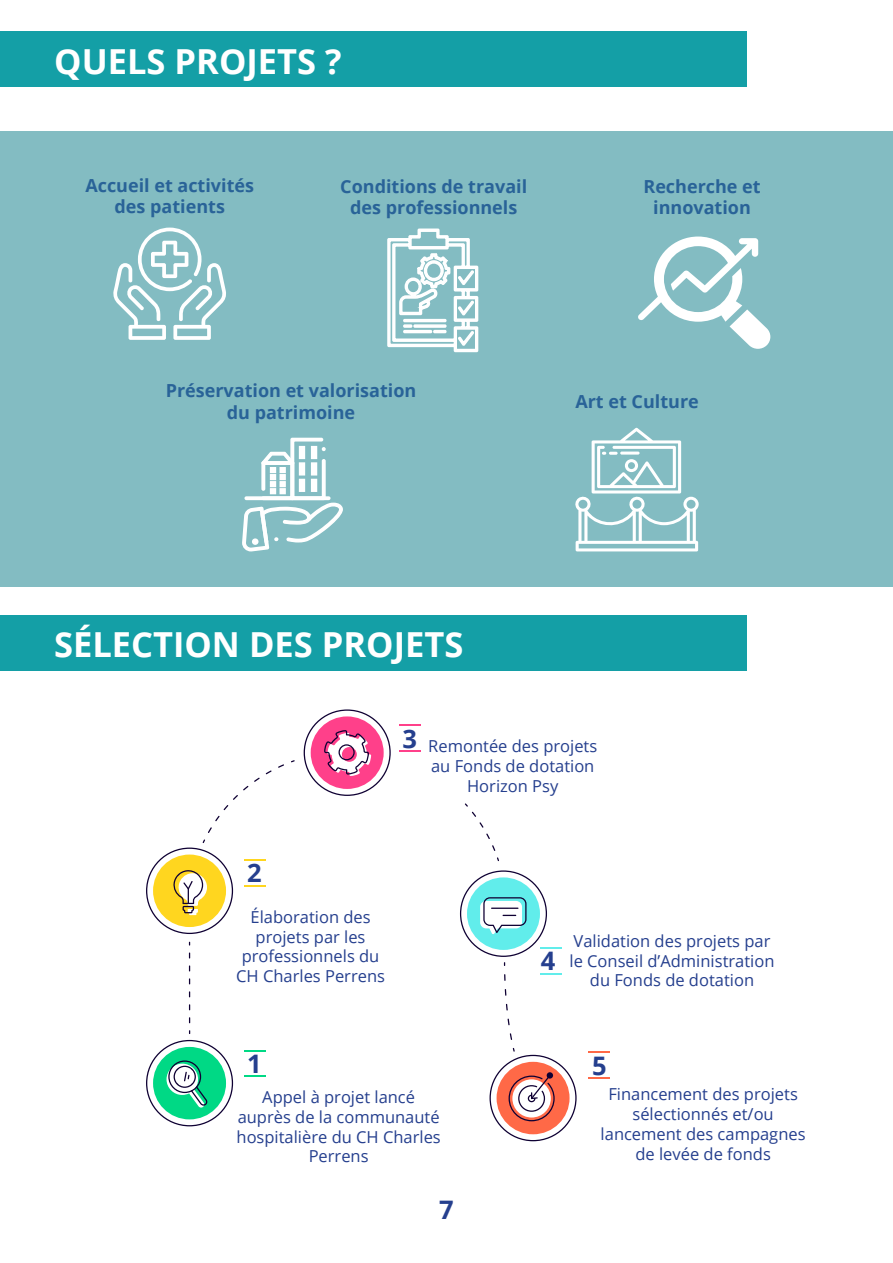
<style>
.page{position:relative;width:893px;height:1263px;background:#fff}
.page>*{position:absolute;margin:0;border:0;box-sizing:border-box;transform-origin:0 0}
.t1{font:700 34.5px "Open Sans";color:#fff}
.t2{font:700 25.5px "Open Sans";color:#253f8e}
.t3{font:700 18px/21.6px "Open Sans";color:#296398;text-align:center}
.t4{font:16.5px/19.8px "Open Sans";color:#253f8e;text-align:center}
</style>
<div class="page">
<svg style="left:244px;top:1076px;width:22px;height:1px"></svg>
<svg style="left:244px;top:1050px;width:22px;height:1px"></svg>
<svg style="left:244px;top:885px;width:22px;height:1px"></svg>
<svg style="left:244px;top:860px;width:22px;height:1px"></svg>
<svg style="left:399px;top:750px;width:22px;height:1px"></svg>
<svg style="left:399px;top:725px;width:22px;height:1px"></svg>
<svg style="left:540px;top:973px;width:22px;height:1px"></svg>
<svg style="left:588px;top:1077px;width:22px;height:1px"></svg>
<svg style="left:588px;top:1052px;width:22px;height:1px"></svg>
<svg style="left:465px;top:803px;width:30px;height:48px"></svg>
<svg style="left:208px;top:764px;width:76px;height:69px"></svg>
<svg style="left:504px;top:974px;width:8px;height:66px"></svg>
<svg style="left:146px;top:1040px;width:87px;height:86px"></svg>
<svg style="left:304px;top:709px;width:87px;height:87px"></svg>
<svg style="left:460px;top:870px;width:102px;height:96px"></svg>
<svg style="left:489px;top:1048px;width:88px;height:93px"></svg>
<svg style="left:146px;top:839px;width:87px;height:95px"></svg>
<div style="left:0;top:131px;width:893px;height:456px;background:#83bcc2"></div>
<svg style="left:113px;top:228px;width:113px;height:112px"></svg>
<svg style="left:638px;top:237px;width:132px;height:112px"></svg>
<svg style="left:387px;top:228px;width:92px;height:125px"></svg>
<svg style="left:242px;top:437px;width:101px;height:115px"></svg>
<svg style="left:279px;top:488px;width:7px;height:6px"></svg>
<div style="left:299px;top:446px;width:6px;height:13px;background:#fff"></div>
<div style="left:311px;top:446px;width:6px;height:13px;background:#fff"></div>
<div style="left:299px;top:462px;width:6px;height:13px;background:#fff"></div>
<div style="left:311px;top:462px;width:6px;height:13px;background:#fff"></div>
<div style="left:299px;top:479px;width:6px;height:13px;background:#fff"></div>
<div style="left:311px;top:479px;width:6px;height:13px;background:#fff"></div>
<svg style="left:575px;top:428px;width:124px;height:123px"></svg>
<div style="left:0;top:615px;width:747px;height:56px;background:#149fa6"></div>
<div style="left:0;top:32px;width:747px;height:55px;background:#149fa6"></div>
<p class="t1" style="left:54px;top:37px;width:289px">QUELS PROJETS ?</p>
<p class="t3" style="left:85px;top:174px;width:170px">Accueil et activités des patients</p>
<p class="t3" style="left:340px;top:175px;width:188px">Conditions de travail des professionnels</p>
<p class="t3" style="left:643px;top:175px;width:119px">Recherche et</p>
<p class="t3" style="left:653px;top:197px;width:99px">innovation</p>
<p class="t3" style="left:166px;top:379px;width:252px">Préservation et valorisation du patrimoine</p>
<p class="t1" style="left:54px;top:620px;width:411px">SÉLECTION DES PROJETS</p>
<p class="t3" style="left:575px;top:390px;width:125px">Art et Culture</p>
<p class="t2" style="left:403px;top:720px;width:16px">3</p>
<p class="t4" style="left:428px;top:736px;width:170px">Remontée des projets au Fonds de dotation<br>Horizon Psy</p>
<p class="t2" style="left:247px;top:855px;width:16px">2</p>
<p class="t4" style="left:236px;top:906px;width:150px">Élaboration des projets par les professionnels du<br>CH Charles Perrens</p>
<p class="t2" style="left:541px;top:943px;width:16px">4</p>
<p class="t4" style="left:570px;top:930px;width:206px">Validation des projets par le Conseil d’Administration du Fonds de dotation</p>
<p class="t2" style="left:247px;top:1046px;width:16px">1</p>
<p class="t2" style="left:592px;top:1048px;width:16px">5</p>
<p class="t4" style="left:237px;top:1087px;width:206px">Appel à projet lancé auprès de la communauté hospitalière du CH Charles<br>Perrens</p>
<h2 class="t2" style="left:439px;top:1191px;width:16px">7</h2>
<p class="t4" style="left:601px;top:1084px;width:206px">Financement des projets sélectionnés et/ou lancement des campagnes de levée de fonds</p>
</div>
